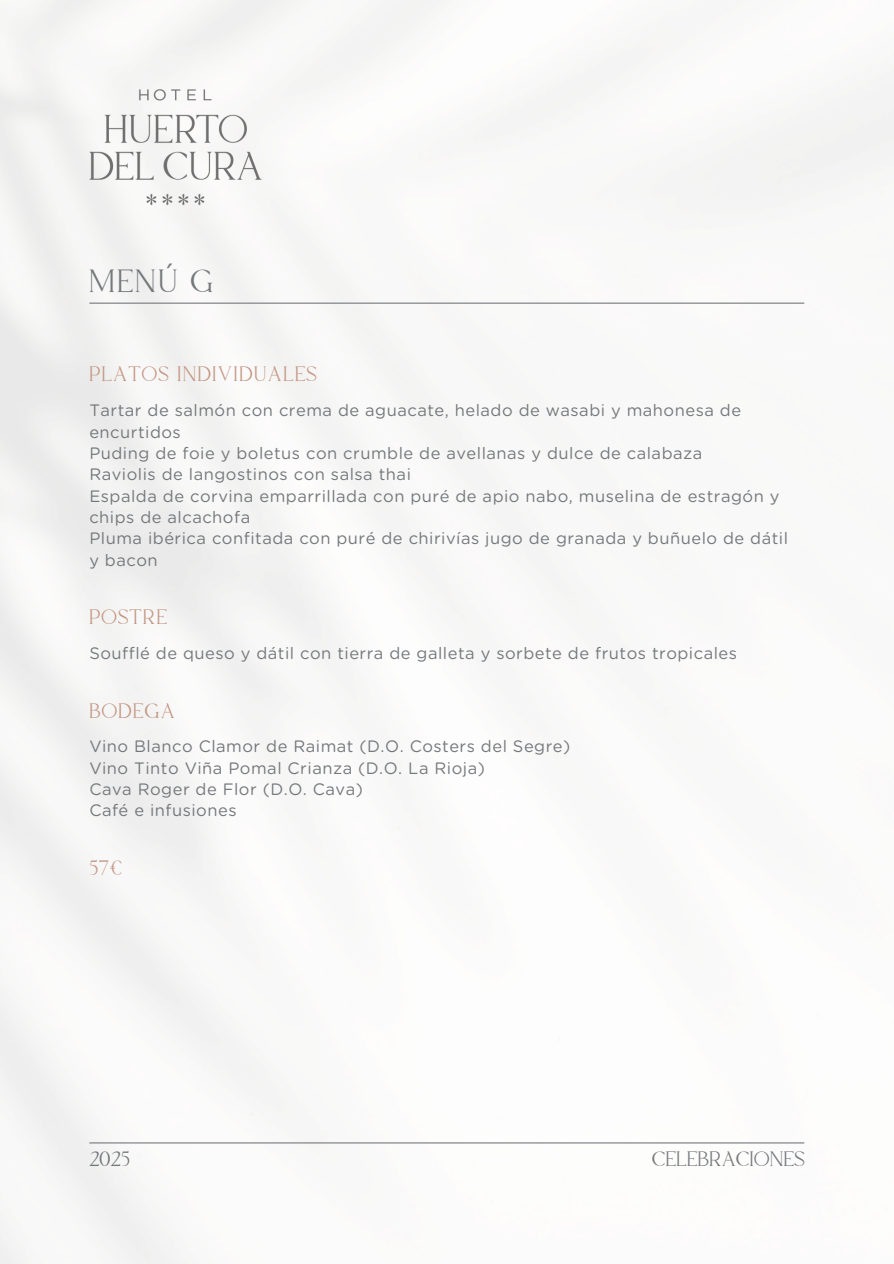
<style>
.page{position:relative;width:894px;height:1264px;background:#fff}
.page>*{position:absolute;margin:0;border:0;box-sizing:border-box;transform-origin:0 0}
.t1{font:30px "Wondar Quason";color:#75787b}
.t2{font:19.5px "Wondar Quason";letter-spacing:.1em;color:#c49683}
.t3{font:19.5px "Wondar Quason";letter-spacing:.05em;color:#75787b}
.t4{font:16.5px/21.3px "Gotham Rounded";letter-spacing:.03em;color:#75787b}
</style>
<div class="page">
<hr style="left:89px;top:1142px;width:715px;height:1px;background:#75787b">
<hr style="left:89px;top:302px;width:715px;height:2px;background:#75787b">
<img style="left:89px;top:89px;width:174px;height:116px">
<h1 class="t1" style="left:89px;top:269px;width:125px">MENÚ G</h1>
<p class="t2" style="left:89px;top:366px;width:228px">PLATOS INDIVIDUALES</p>
<p class="t4" style="left:89px;top:400px;width:653px">Tartar de salmón con crema de aguacate, helado de wasabi y mahonesa de encurtidos</p>
<h2 class="t4" style="left:89px;top:443px;width:614px">Puding de foie y boletus con crumble de avellanas y dulce de calabaza</h2>
<p class="t4" style="left:89px;top:464px;width:323px">Raviolis de langostinos con salsa thai</p>
<p class="t4" style="left:89px;top:486px;width:691px">Espalda de corvina emparrillada con puré de apio nabo, muselina de estragón y chips de alcachofa</p>
<p class="t4" style="left:89px;top:529px;width:700px">Pluma ibérica confitada con puré de chirivías jugo de granada y buñuelo de dátil y bacon</p>
<h2 class="t2" style="left:89px;top:609px;width:79px">POSTRE</h2>
<p class="t4" style="left:89px;top:643px;width:649px">Soufflé de queso y dátil con tierra de galleta y sorbete de frutos tropicales</p>
<p class="t2" style="left:89px;top:703px;width:86px">BODEGA</p>
<p class="t4" style="left:89px;top:736px;width:482px">Vino Blanco Clamor de Raimat (D.O. Costers del Segre)</p>
<h2 class="t4" style="left:89px;top:758px;width:397px">Vino Tinto Viña Pomal Crianza (D.O. La Rioja)</h2>
<p class="t4" style="left:89px;top:779px;width:275px">Cava Roger de Flor (D.O. Cava)</p>
<p class="t4" style="left:89px;top:800px;width:149px">Café e infusiones</p>
<h2 class="t2" style="left:89px;top:860px;width:33px">57€</h2>
<p class="t3" style="left:89px;top:1151px;width:42px">2025</p>
<p class="t3" style="left:652px;top:1151px;width:153px">CELEBRACIONES</p>
</div>
